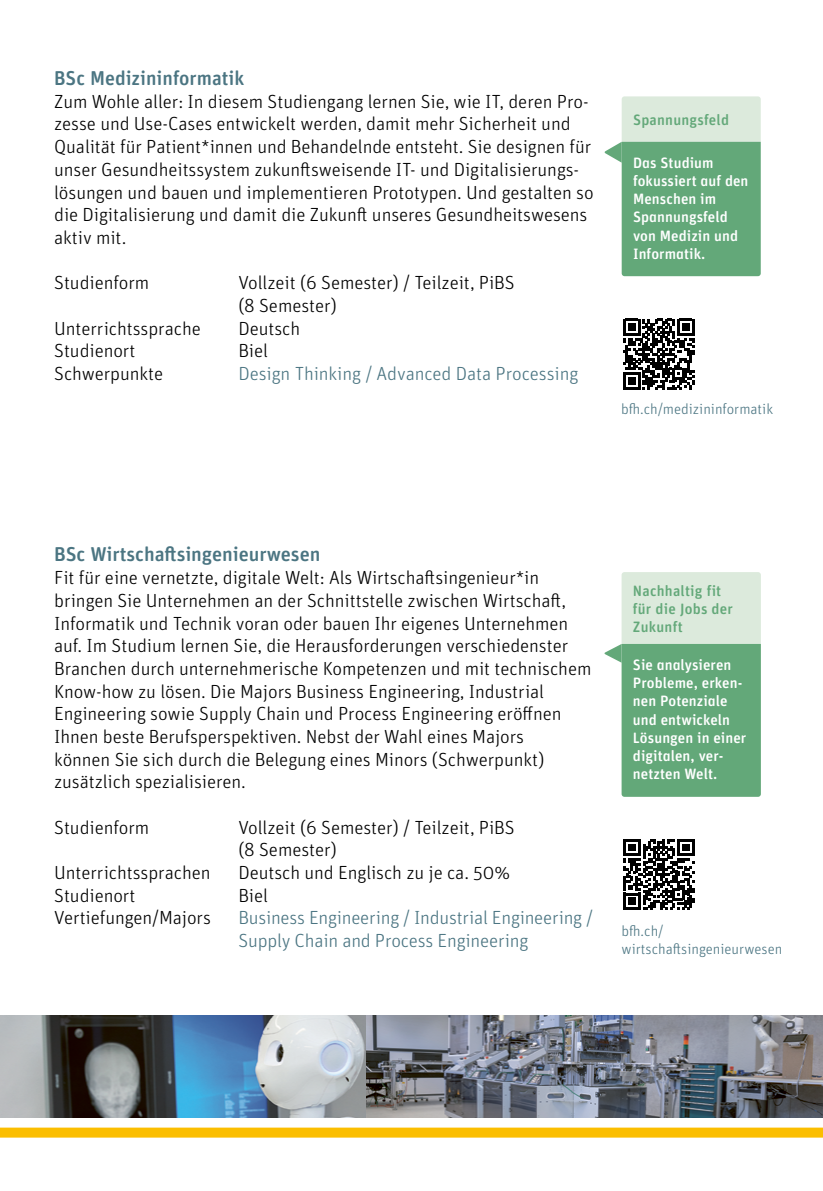
<style>
.page{position:relative;width:823px;height:1191px;background:#fff}
.page>*{position:absolute;margin:0;border:0;box-sizing:border-box;transform-origin:0 0}
.t1{font:500 20px "Unit Rounded Pro";letter-spacing:-.005em;color:#4b7582}
.t2{font:300 19px/22.6px "Unit Rounded Pro";letter-spacing:-.005em;color:#000}
.t3{font:300 19px/22.6px "Unit Rounded Pro";letter-spacing:-.01em;color:#4b7582}
.t4{font:500 15px/18.2px "Unit Rounded Pro";letter-spacing:.005em;color:#fff}
.t5{font:300 15px/18px "Unit Rounded Pro";color:#4b7582}
.t6{font:500 15px/18px "Unit Rounded Pro";letter-spacing:.015em;color:#63a879}
</style>
<div class="page">
<img style="left:0;top:1015px;width:366px;height:102px">
<img style="left:366px;top:1015px;width:456px;height:102px">
<div style="left:0;top:1127px;width:822px;height:10px;background:#fbbe00"></div>
<svg style="left:604px;top:572px;width:156px;height:225px;background:#98c5a5"></svg>
<svg style="left:623px;top:839px;width:71px;height:71px"></svg>
<svg style="left:604px;top:96px;width:156px;height:180px;background:#8fc09d"></svg>
<svg style="left:623px;top:318px;width:70px;height:72px"></svg>
<p class="t1" style="left:54px;top:64px;width:191px">BSc Medizininformatik</p>
<p class="t2" style="left:54px;top:89px;width:540px">Zum Wohle aller: In diesem Studiengang lernen Sie, wie IT, deren Pro&shy;zesse und Use-Cases entwickelt werden, damit mehr Sicherheit und Qualität für Patient*innen und Behandelnde entsteht. Sie designen für unser Gesundheitssystem zukunftsweisende IT- und Digitalisierungs&shy;lösungen und bauen und implementieren Prototypen. Und gestalten so die Digitalisierung und damit die Zukunft unseres Gesundheitswesens aktiv mit.</p>
<p class="t2" style="left:54px;top:271px;width:96px">Studienform</p>
<p class="t2" style="left:238px;top:271px;width:278px">Vollzeit (6 Semester) / Teilzeit, PiBS (8 Semester)</p>
<p class="t2" style="left:54px;top:316px;width:148px">Unterrichtssprache</p>
<p class="t2" style="left:238px;top:316px;width:63px">Deutsch</p>
<p class="t2" style="left:54px;top:339px;width:83px">Studienort</p>
<p class="t2" style="left:238px;top:339px;width:31px">Biel</p>
<p class="t2" style="left:54px;top:362px;width:110px">Schwerpunkte</p>
<p class="t3" style="left:238px;top:362px;width:341px">Design Thinking / Advanced Data Processing</p>
<p class="t6" style="left:632px;top:110px;width:97px">Spannungsfeld</p>
<p class="t4" style="left:632px;top:153px;width:117px">Das Studium fokussiert auf den<br>Menschen im<br>Spannungsfeld von Medizin und<br>Informatik.</p>
<p class="t5" style="left:620px;top:400px;width:153px">bfh.ch/medizininformatik</p>
<p class="t1" style="left:54px;top:540px;width:267px">BSc Wirtschaftsingenieurwesen</p>
<p class="t2" style="left:54px;top:566px;width:538px">Fit für eine vernetzte, digitale Welt: Als Wirtschaftsingenieur*in bringen Sie Unternehmen an der Schnittstelle zwischen Wirtschaft, Informatik und Technik voran oder bauen Ihr eigenes Unternehmen auf. Im Studium lernen Sie, die Herausforderungen verschiedenster Branchen durch unternehmerische Kompetenzen und mit technischem Know-how zu lösen. Die Majors Business Engineering, Industrial Engineering sowie Supply Chain und Process Engineering eröffnen Ihnen beste Berufsperspektiven. Nebst der Wahl eines Majors<br>können Sie sich durch die Belegung eines Minors (Schwerpunkt) zusätzlich spezialisieren.</p>
<p class="t2" style="left:54px;top:815px;width:96px">Studienform</p>
<p class="t2" style="left:238px;top:815px;width:278px">Vollzeit (6 Semester) / Teilzeit, PiBS (8 Semester)</p>
<p class="t2" style="left:54px;top:860px;width:158px">Unterrichtssprachen</p>
<p class="t2" style="left:238px;top:860px;width:273px">Deutsch und Englisch zu je ca. 50%</p>
<p class="t2" style="left:54px;top:883px;width:83px">Studienort</p>
<p class="t2" style="left:238px;top:883px;width:31px">Biel</p>
<p class="t2" style="left:54px;top:906px;width:158px">Vertiefungen/Majors</p>
<p class="t3" style="left:238px;top:906px;width:356px">Business Engineering / Industrial Engineering /<br>Supply Chain and Process Engineering</p>
<p class="t6" style="left:632px;top:581px;width:101px">Nachhaltig fit für die Jobs der<br>Zukunft</p>
<p class="t4" style="left:632px;top:655px;width:115px">Sie analysieren<br>Probleme, erken&shy;nen Potenziale und entwickeln<br>Lösungen in einer digitalen, ver&shy;netzten Welt.</p>
<p class="t5" style="left:621px;top:921px;width:162px">bfh.ch/ wirtschaftsingenieurwesen</p>
</div>
